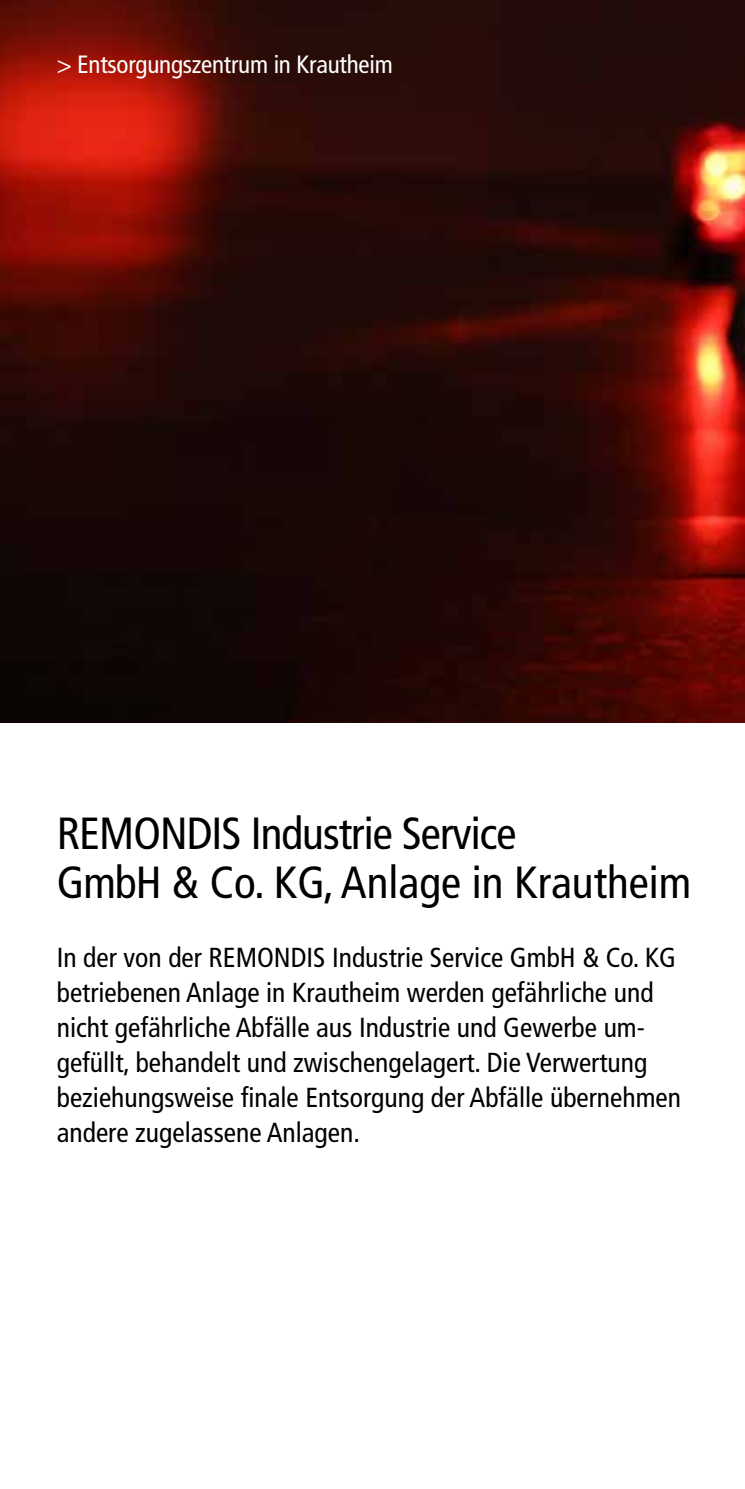
<style>
.page{position:relative;width:745px;height:1489px;background:#fff}
.page>*{position:absolute;margin:0;border:0;box-sizing:border-box;transform-origin:0 0}
.t1{font:condensed 45px/48.5px "Frutiger";letter-spacing:-.02em;color:#000}
.t2{font:condensed 27.5px/35px "Frutiger";color:#000}
.t3{font:condensed 25px "Frutiger";letter-spacing:-.01em;color:#fff}
</style>
<div class="page">
<img style="left:0;top:0;width:744px;height:722px">
<p class="t3" style="left:57px;top:50px;width:337px">&gt; Entsorgungszentrum in Krautheim</p>
<h1 class="t1" style="left:57px;top:809px;width:635px">REMONDIS Industrie Service<br>GmbH &amp; Co. KG, Anlage in Krautheim</h1>
<p class="t2" style="left:57px;top:940px;width:625px">In der von der REMONDIS Industrie Service GmbH &amp; Co. KG betriebenen Anlage in Krautheim werden gefährliche und nicht gefährliche Abfälle aus Industrie und Gewerbe um&shy;gefüllt, behandelt und zwischengelagert. Die Verwertung beziehungsweise finale Entsorgung der Abfälle übernehmen andere zugelassene Anlagen.</p>
</div>
